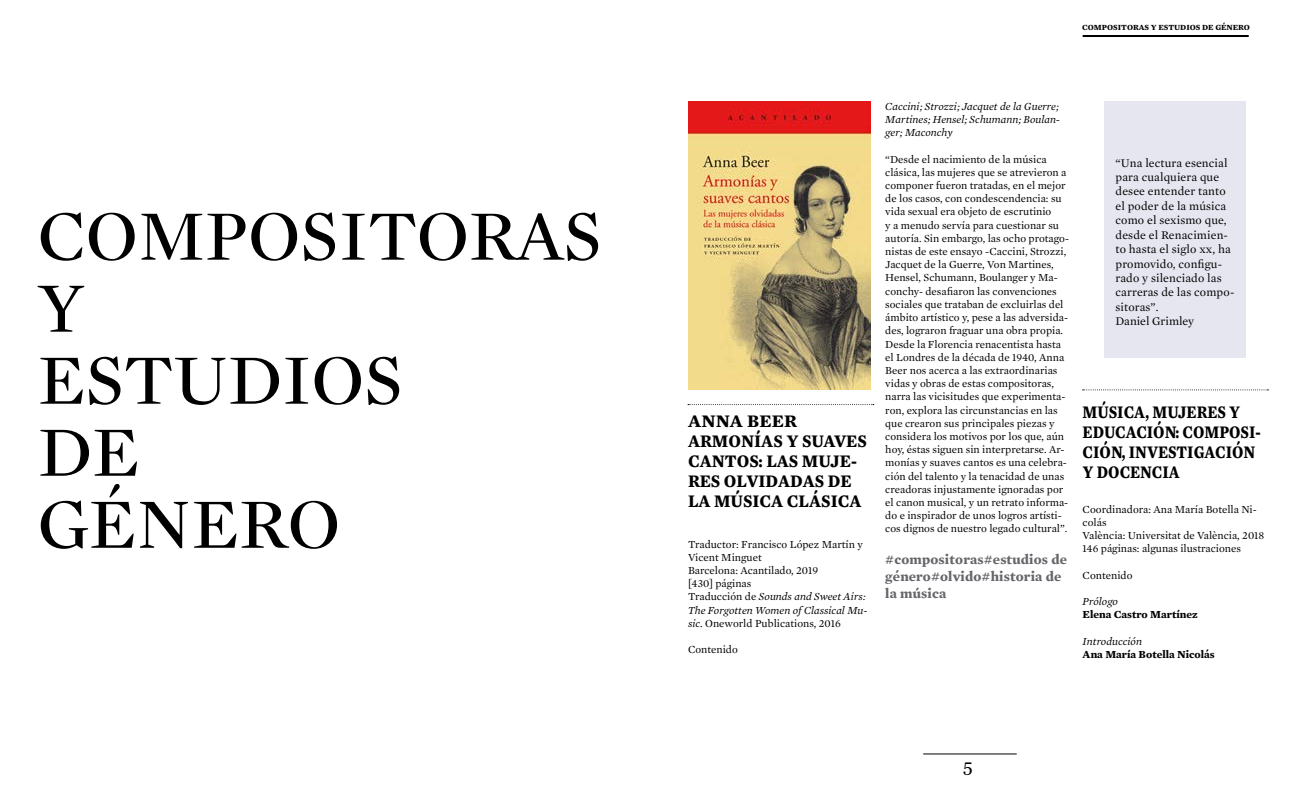
<style>
.page{position:relative;width:1304px;height:794px;background:#fff}
.page>*{position:absolute;margin:0;border:0;box-sizing:border-box;transform-origin:0 0}
.t1{font:72px "Mercury Display";color:#000}
.t2{font:700 18px/20px "Mercury Text G1";color:#000;scale:.83 1}
.t3{font:700 18px/20px "Mercury Text G1";color:#000;scale:.92 1}
.t4{font:700 18px "Mercury Text G1";color:#000}
.t5{font:18px "Georgia";color:#000}
.Ficha{font:700 14px/16.8px "Mercury Text G1";letter-spacing:.01em;color:#66656a}
.t6{font:12px/14.4px "Mercury Text G1";letter-spacing:.01em;color:#000}
.Ficha-2{font:11px/13.2px "Mercury Text G1";color:#000}
.Ficha-3{font:italic 11px/13.2px "Mercury Text G1";color:#000}
.Ficha-4{font:700 11px/13.2px "Mercury Text G1";color:#000}
.t7{font:700 8px "Mercury Text G1";color:#000}
.s1{font-style:normal}
.s2{font-weight:400;font-style:italic}
</style>
<div class="page">
<hr style="left:923px;top:753px;width:94px;height:1px;background:#000">
<img style="left:688px;top:101px;width:183px;height:289px">
<div style="left:1104px;top:101px;width:142px;height:256px;background:#e5e6f0"></div>
<svg style="left:1083px;top:389px;width:185px;height:1px"></svg>
<hr style="left:1083px;top:35px;width:166px;height:2px;background:#000">
<svg style="left:688px;top:404px;width:186px;height:1px"></svg>
<p class="t1" style="left:38px;top:190px;width:566px">COMPOSITORAS</p>
<p class="t1" style="left:38px;top:262px;width:47px">Y</p>
<p class="t1" style="left:38px;top:334px;width:367px">ESTUDIOS</p>
<p class="t1" style="left:38px;top:406px;width:103px">DE</p>
<p class="t1" style="left:38px;top:478px;width:304px">GÉNERO</p>
<p class="t7" style="left:1082px;top:23px;width:169px">COMPOSITORAS Y ESTUDIOS DE GÉNERO</p>
<p class="t4" style="left:688px;top:410px;width:110px">ANNA BEER</p>
<p class="t3" style="left:688px;top:430px;width:196px">ARMONÍAS Y SUAVES<br>CANTOS: LAS MUJE-<br>RES OLVIDADAS DE<br>LA MÚSICA CLÁSICA</p>
<p class="Ficha-2" style="left:688px;top:537px;width:176px">Traductor: Francisco López Martín y<br>Vicent Minguet</p>
<p class="Ficha-2" style="left:688px;top:563px;width:132px">Barcelona: Acantilado, 2019</p>
<p class="Ficha-3" style="left:688px;top:576px;width:181px"><span class="s1">[430] páginas<br>Traducción de</span> Sounds and Sweet Airs:<br>The Forgotten Women of Classical Mu&shy;sic<span class="s1">. Oneworld Publications, 2016</span></p>
<p class="Ficha-2" style="left:688px;top:642px;width:51px">Contenido</p>
<p class="Ficha-3" style="left:885px;top:99px;width:175px">Caccini; Strozzi; Jacquet de la Guerre;</p>
<p class="Ficha-3" style="left:885px;top:112px;width:176px">Martines; Hensel; Schumann; Boulan&shy;ger; Maconchy</p>
<p class="Ficha-2" style="left:885px;top:152px;width:185px">“Desde el nacimiento de la música clásica, las mujeres que se atrevieron a componer fueron tratadas, en el mejor de los casos, con condescendencia: su vida sexual era objeto de escrutinio<br>y a menudo servía para cuestionar su autoría. Sin embargo, las ocho protago&shy;nistas de este ensayo -Caccini, Strozzi, Jacquet de la Guerre, Von Martines, Hensel, Schumann, Boulanger y Ma&shy;conchy- desafiaron las convenciones sociales que trataban de excluirlas del ámbito artístico y, pese a las adversida&shy;des, lograron fraguar una obra propia.<br>Desde la Florencia renacentista hasta el Londres de la década de 1940, Anna Beer nos acerca a las extraordinarias vidas y obras de estas compositoras, narra las vicisitudes que experimenta&shy;ron, explora las circunstancias en las que crearon sus principales piezas y considera los motivos por los que, aún hoy, éstas siguen sin interpretarse. Ar&shy;monías y suaves cantos es una celebra&shy;ción del talento y la tenacidad de unas creadoras injustamente ignoradas por el canon musical, y un retrato informa&shy;do e inspirador de unos logros artísti&shy;cos dignos de nuestro legado cultural”.</p>
<p class="Ficha" style="left:885px;top:551px;width:183px">#compositoras#estudios de género#olvido#historia de la música</p>
<p class="t6" style="left:1115px;top:155px;width:120px">“Una lectura esencial para cualquiera que desee entender tanto el poder de la música como el sexismo que, desde el Renacimien&shy;to hasta el siglo xx, ha promovido, configu&shy;rado y silenciado las carreras de las compo&shy;sitoras”.<br>Daniel Grimley</p>
<p class="t2" style="left:1083px;top:401px;width:216px">MÚSICA, MUJERES Y<br>EDUCACIÓN: COMPOSI-<br>CIÓN, INVESTIGACIÓN<br>Y DOCENCIA</p>
<p class="Ficha-2" style="left:1083px;top:502px;width:176px">Coordinadora: Ana María Botella Ni&shy;colás</p>
<p class="Ficha-2" style="left:1083px;top:528px;width:183px">València: Universitat de València, 2018</p>
<p class="Ficha-2" style="left:1083px;top:542px;width:160px">146 páginas: algunas ilustraciones</p>
<p class="Ficha-2" style="left:1083px;top:568px;width:51px">Contenido</p>
<p class="Ficha-4" style="left:1083px;top:594px;width:117px"><span class="s2">Prólogo<br></span>Elena Castro Martínez</p>
<p class="Ficha-4" style="left:1083px;top:634px;width:134px"><span class="s2">Introducción<br></span>Ana María Botella Nicolás</p>
<h2 class="t5" style="left:963px;top:754px;width:11px">5</h2>
</div>
